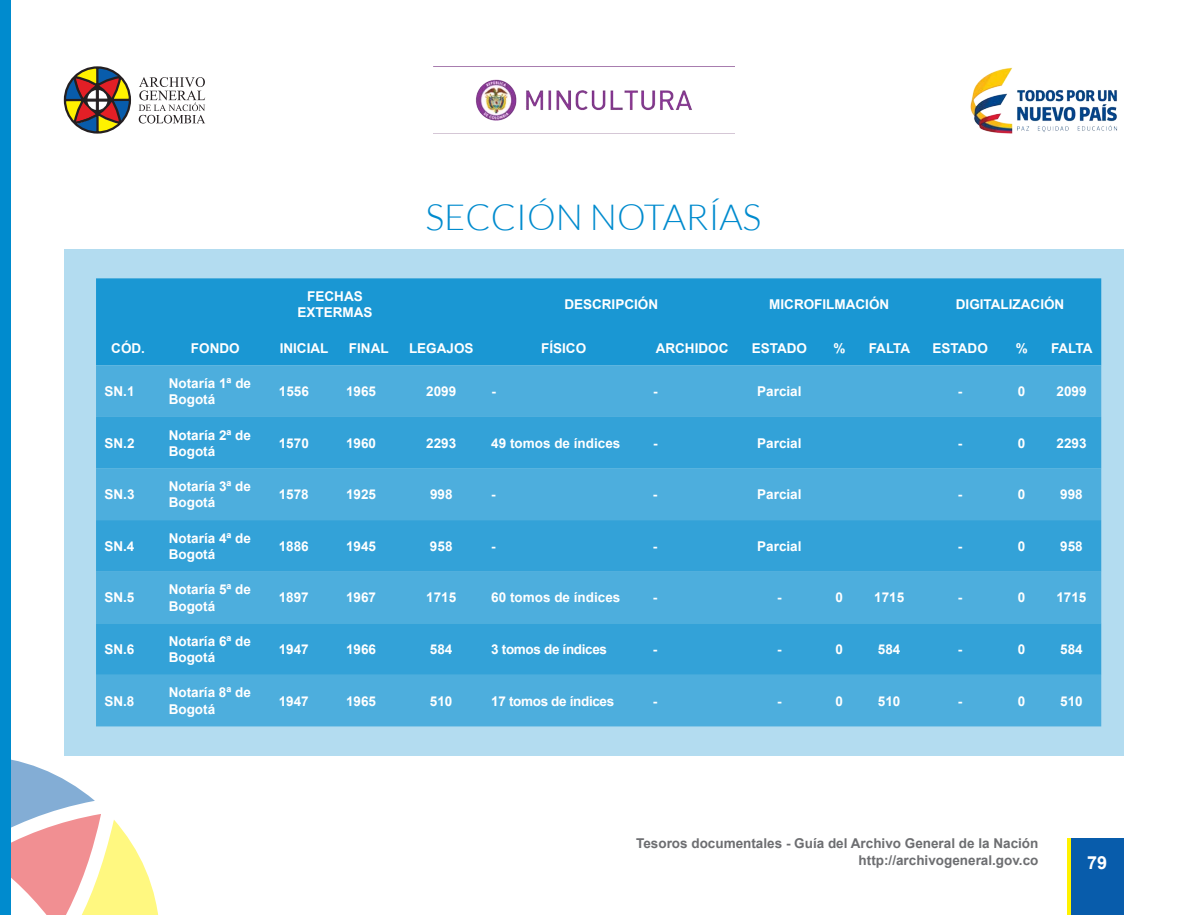
<style>
.page{position:relative;width:1187px;height:915px;background:#fff}
.page>*{position:absolute;margin:0;border:0;box-sizing:border-box;transform-origin:0 0}
.t1{font:300 36px "Lato";color:#008bce}
.t2{font:700 18px "Arial";color:#fff}
.t3{font:700 13.5px/16.2px "Arial";color:#fff}
.t4{font:700 13.5px "Arial";color:#6d6e71}
.t5{font:700 13.5px "Arial";letter-spacing:-.025em;color:#fff}
</style>
<div class="page">
<div style="left:64px;top:249px;width:1059px;height:506px;background:#b3dcf0"></div>
<div style="left:96px;top:278px;width:1005px;height:87px;background:#1a97d3"></div>
<div style="left:96px;top:365px;width:1005px;height:361px;background:#4daedd"></div>
<svg style="left:96px;top:417px;width:1005px;height:257px;background:#3da6da"></svg>
<div style="left:1067px;top:837px;width:14px;height:77px;background:#fff200"></div>
<div style="left:1070px;top:837px;width:53px;height:77px;background:#085cab"></div>
<svg style="left:63px;top:66px;width:68px;height:68px"></svg>
<svg style="left:87px;top:90px;width:20px;height:20px"></svg>
<div style="left:96px;top:88px;width:2px;height:24px;background:#241f21;border:1px solid #241f21"></div>
<hr style="left:85px;top:99px;width:25px;height:2px;background:#241f21">
<svg style="left:139px;top:77px;width:66px;height:46px"></svg>
<img style="left:970px;top:67px;width:147px;height:67px">
<img style="left:433px;top:66px;width:301px;height:55px">
<svg style="left:11px;top:755px;width:149px;height:159px"></svg>
<div style="left:0;top:1px;width:11px;height:913px;background:#008bce"></div>
<h1 class="t1" style="left:425px;top:194px;width:337px">SECCIÓN NOTARÍAS</h1>
<p class="t3" style="left:297px;top:288px;width:77px;text-align:center">FECHAS<br>EXTERMAS</p>
<p class="t3" style="left:564px;top:296px;width:95px">DESCRIPCIÓN</p>
<p class="t3" style="left:769px;top:296px;width:121px">MICROFILMACIÓN</p>
<p class="t3" style="left:955px;top:296px;width:110px">DIGITALIZACIÓN</p>
<p class="t3" style="left:111px;top:339px;width:35px">CÓD.</p>
<p class="t3" style="left:191px;top:339px;width:50px">FONDO</p>
<p class="t3" style="left:280px;top:339px;width:50px">INICIAL</p>
<p class="t3" style="left:349px;top:339px;width:41px">FINAL</p>
<p class="t3" style="left:409px;top:339px;width:66px">LEGAJOS</p>
<p class="t3" style="left:541px;top:339px;width:47px">FÍSICO</p>
<p class="t3" style="left:655px;top:339px;width:74px">ARCHIDOC</p>
<p class="t3" style="left:751px;top:339px;width:57px">ESTADO</p>
<p class="t3" style="left:833px;top:339px;width:14px">%</p>
<p class="t3" style="left:868px;top:339px;width:43px">FALTA</p>
<p class="t3" style="left:932px;top:339px;width:57px">ESTADO</p>
<p class="t3" style="left:1015px;top:339px;width:14px">%</p>
<p class="t3" style="left:1050px;top:339px;width:43px">FALTA</p>
<p class="t3" style="left:104px;top:383px;width:32px">SN.1</p>
<p class="t3" style="left:169px;top:375px;width:84px">Notaría 1ª de<br>Bogotá</p>
<p class="t3" style="left:279px;top:383px;width:32px">1556</p>
<p class="t3" style="left:346px;top:383px;width:32px">1965</p>
<p class="t3" style="left:426px;top:383px;width:32px">2099</p>
<p class="t3" style="left:491px;top:383px;width:6px">-</p>
<p class="t3" style="left:653px;top:383px;width:6px">-</p>
<p class="t3" style="left:757px;top:383px;width:46px">Parcial</p>
<p class="t3" style="left:957px;top:383px;width:6px">-</p>
<p class="t3" style="left:1017px;top:383px;width:9px">0</p>
<p class="t3" style="left:1056px;top:383px;width:32px">2099</p>
<p class="t3" style="left:104px;top:434px;width:32px">SN.2</p>
<p class="t3" style="left:169px;top:426px;width:84px">Notaría 2ª de<br>Bogotá</p>
<p class="t3" style="left:279px;top:434px;width:32px">1570</p>
<p class="t3" style="left:346px;top:434px;width:32px">1960</p>
<p class="t3" style="left:426px;top:434px;width:32px">2293</p>
<p class="t3" style="left:491px;top:434px;width:131px">49 tomos de índices</p>
<p class="t3" style="left:653px;top:434px;width:6px">-</p>
<p class="t3" style="left:757px;top:434px;width:46px">Parcial</p>
<p class="t3" style="left:957px;top:434px;width:6px">-</p>
<p class="t3" style="left:1017px;top:434px;width:9px">0</p>
<p class="t3" style="left:1056px;top:434px;width:32px">2293</p>
<p class="t3" style="left:104px;top:486px;width:32px">SN.3</p>
<p class="t3" style="left:169px;top:478px;width:84px">Notaría 3ª de<br>Bogotá</p>
<p class="t3" style="left:279px;top:486px;width:32px">1578</p>
<p class="t3" style="left:346px;top:486px;width:32px">1925</p>
<p class="t3" style="left:430px;top:486px;width:24px">998</p>
<p class="t3" style="left:491px;top:486px;width:6px">-</p>
<p class="t3" style="left:653px;top:486px;width:6px">-</p>
<p class="t3" style="left:757px;top:486px;width:46px">Parcial</p>
<p class="t3" style="left:957px;top:486px;width:6px">-</p>
<p class="t3" style="left:1017px;top:486px;width:9px">0</p>
<p class="t3" style="left:1060px;top:486px;width:24px">998</p>
<p class="t3" style="left:104px;top:538px;width:32px">SN.4</p>
<p class="t3" style="left:169px;top:529px;width:84px">Notaría 4ª de<br>Bogotá</p>
<p class="t3" style="left:279px;top:538px;width:32px">1886</p>
<p class="t3" style="left:346px;top:538px;width:32px">1945</p>
<p class="t3" style="left:430px;top:538px;width:24px">958</p>
<p class="t3" style="left:491px;top:538px;width:6px">-</p>
<p class="t3" style="left:653px;top:538px;width:6px">-</p>
<p class="t3" style="left:757px;top:538px;width:46px">Parcial</p>
<p class="t3" style="left:957px;top:538px;width:6px">-</p>
<p class="t3" style="left:1017px;top:538px;width:9px">0</p>
<p class="t3" style="left:1060px;top:538px;width:24px">958</p>
<p class="t3" style="left:104px;top:589px;width:32px">SN.5</p>
<p class="t3" style="left:169px;top:581px;width:84px">Notaría 5ª de<br>Bogotá</p>
<p class="t3" style="left:279px;top:589px;width:32px">1897</p>
<p class="t3" style="left:346px;top:589px;width:32px">1967</p>
<p class="t3" style="left:426px;top:589px;width:32px">1715</p>
<p class="t3" style="left:491px;top:589px;width:131px">60 tomos de índices</p>
<p class="t3" style="left:653px;top:589px;width:6px">-</p>
<p class="t3" style="left:777px;top:589px;width:6px">-</p>
<p class="t3" style="left:835px;top:589px;width:9px">0</p>
<p class="t3" style="left:874px;top:589px;width:32px">1715</p>
<p class="t3" style="left:957px;top:589px;width:6px">-</p>
<p class="t3" style="left:1017px;top:589px;width:9px">0</p>
<p class="t3" style="left:1056px;top:589px;width:32px">1715</p>
<p class="t3" style="left:104px;top:641px;width:32px">SN.6</p>
<p class="t3" style="left:169px;top:633px;width:84px">Notaría 6ª de<br>Bogotá</p>
<p class="t3" style="left:279px;top:641px;width:32px">1947</p>
<p class="t3" style="left:346px;top:641px;width:32px">1966</p>
<p class="t3" style="left:430px;top:641px;width:24px">584</p>
<p class="t5" style="left:491px;top:641px;width:117px">3 tomos de índices</p>
<p class="t3" style="left:653px;top:641px;width:6px">-</p>
<p class="t3" style="left:777px;top:641px;width:6px">-</p>
<p class="t3" style="left:835px;top:641px;width:9px">0</p>
<p class="t3" style="left:877px;top:641px;width:24px">584</p>
<p class="t3" style="left:957px;top:641px;width:6px">-</p>
<p class="t3" style="left:1017px;top:641px;width:9px">0</p>
<p class="t3" style="left:1060px;top:641px;width:24px">584</p>
<p class="t3" style="left:104px;top:692px;width:32px">SN.8</p>
<p class="t3" style="left:169px;top:684px;width:84px">Notaría 8ª de<br>Bogotá</p>
<p class="t3" style="left:279px;top:692px;width:32px">1947</p>
<p class="t3" style="left:346px;top:692px;width:32px">1965</p>
<p class="t3" style="left:430px;top:692px;width:24px">510</p>
<p class="t5" style="left:491px;top:693px;width:124px">17 tomos de índices</p>
<p class="t3" style="left:653px;top:692px;width:6px">-</p>
<p class="t3" style="left:777px;top:692px;width:6px">-</p>
<p class="t3" style="left:835px;top:692px;width:9px">0</p>
<p class="t3" style="left:877px;top:692px;width:24px">510</p>
<p class="t3" style="left:957px;top:692px;width:6px">-</p>
<p class="t3" style="left:1017px;top:692px;width:9px">0</p>
<p class="t3" style="left:1060px;top:692px;width:24px">510</p>
<p class="t4" style="left:636px;top:835px;width:404px">Tesoros documentales - Guía del Archivo General de la Nación</p>
<p class="t4" style="left:858px;top:852px;width:181px">http://archivogeneral.gov.co</p>
<h2 class="t2" style="left:1086px;top:851px;width:22px">79</h2>
</div>
